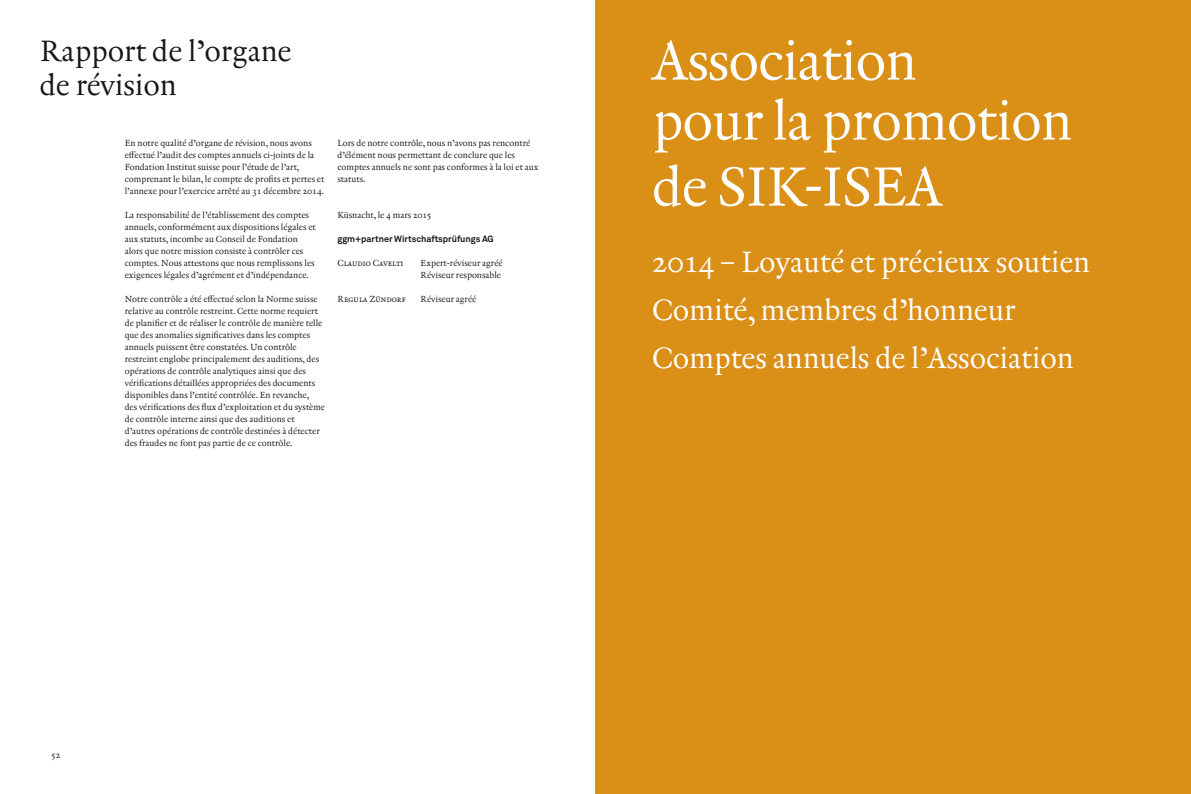
<style>
.page{position:relative;width:1191px;height:794px;background:#fff}
.page>*{position:absolute;margin:0;border:0;box-sizing:border-box;transform-origin:0 0}
.t1{font:56px/60px "Renard No 3";letter-spacing:-.02em;color:#fff}
.t2{font:30px/48px "Renard No 3";letter-spacing:-.005em;color:#fff}
.t3{font:30px/33px "Renard No 3";letter-spacing:-.005em;color:#181716}
.t4{font:9px/12px "Renard No 3";color:#181716}
.t5{font:700 9px "Akkurat";letter-spacing:-.005em;color:#181716}
</style>
<div class="page">
<div style="left:595px;top:0;width:596px;height:794px;background:#da8f16"></div>
<h2 class="t3" style="left:40px;top:36px;width:253px">Rapport de l’organe de révision</h2>
<p class="t4" style="left:125px;top:137px;width:201px">En notre qualité d’organe de révision, nous avons effectué l’audit des comptes annuels ci-joints de la Fondation Institut suisse pour l’étude de l’art, comprenant le bilan, le compte de profits et pertes et l’annexe pour l’exercice arrêté au 31 décembre 2014.</p>
<p class="t4" style="left:125px;top:209px;width:193px">La responsabilité de l’établissement des comptes annuels, conformément aux dispositions légales et aux statuts, incombe au Conseil de Fondation alors que notre mission consiste à contrôler ces comptes. Nous attestons que nous remplissons les exigences légales d’agrément et d’indépendance.</p>
<p class="t4" style="left:125px;top:293px;width:202px">Notre contrôle a été effectué selon la Norme suisse relative au contrôle restreint. Cette norme requiert de planifier et de réaliser le contrôle de manière telle que des anomalies significatives dans les comptes annuels puissent être constatées. Un contrôle restreint englobe principalement des auditions, des opérations de contrôle analytiques ainsi que des vérifications détaillées appropriées des documents disponibles dans l’entité contrôlée. En revanche,<br>des vérifications des flux d’exploitation et du système de contrôle interne ainsi que des auditions et d’autres opérations de contrôle destinées à détecter des fraudes ne font pas partie de ce contrôle.</p>
<p class="t4" style="left:337px;top:137px;width:202px">Lors de notre contrôle, nous n’avons pas rencontré d’élément nous permettant de conclure que les comptes annuels ne sont pas conformes à la loi et aux statuts.</p>
<p class="t4" style="left:337px;top:209px;width:96px">Küsnacht, le 4 mars 2015</p>
<p class="t5" style="left:337px;top:233px;width:158px">ggm+partner Wirtschaftsprüfungs AG</p>
<p class="t4" style="left:337px;top:257px;width:68px">Claudio Cavelti</p>
<p class="t4" style="left:420px;top:257px;width:84px">Expert-réviseur agréé<br>Réviseur responsable</p>
<p class="t4" style="left:337px;top:293px;width:70px">Regula Zündorf</p>
<p class="t4" style="left:420px;top:293px;width:57px">Réviseur agréé</p>
<h1 class="t1" style="left:652px;top:32px;width:422px">Association<br>pour la promotion</h1>
<h1 class="t1" style="left:652px;top:158px;width:292px">de SIK-ISEA</h1>
<h2 class="t2" style="left:652px;top:238px;width:439px">2014 – Loyauté et précieux soutien<br>Comité, membres d’honneur<br>Comptes annuels de l’Association</h2>
<p class="t4" style="left:51px;top:749px;width:11px">52</p>
</div>
